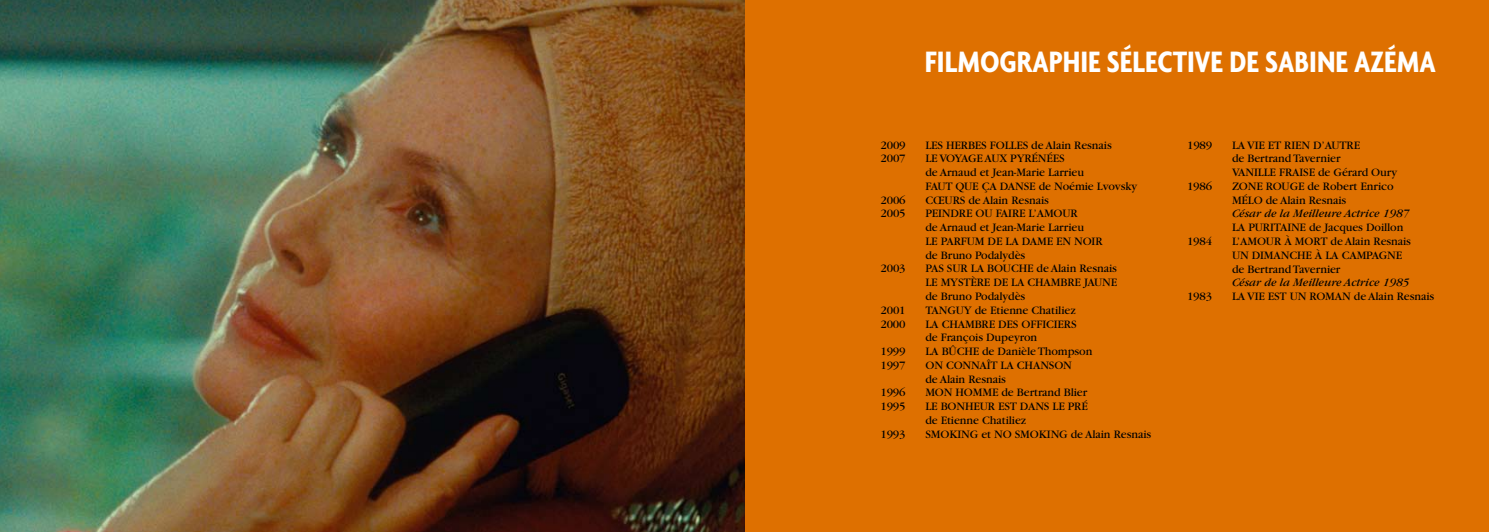
<style>
.page{position:relative;width:1489px;height:532px;background:#fff}
.page>*{position:absolute;margin:0;border:0;box-sizing:border-box;transform-origin:0 0}
.t1{font:700 condensed 31.88px "Agenda";color:#fff}
.t2{font:11.88px/13.8px "Garamond";color:#000}
.t3{font:italic 11.88px "Garamond";color:#000}
</style>
<div class="page">
<div style="left:0;top:0;width:1488px;height:531px;background:#de7000"></div>
<img style="left:0;top:0;width:744px;height:531px">
<h1 class="t1" style="left:924px;top:43px;width:492px">FILMOGRAPHIE SÉLECTIVE DE SABINE AZÉMA</h1>
<p class="t2" style="left:880px;top:138px;width:27px">2009</p>
<p class="t2" style="left:925px;top:138px;width:188px">LES HERBES FOLLES de Alain Resnais</p>
<p class="t2" style="left:880px;top:152px;width:27px">2007</p>
<p class="t2" style="left:925px;top:152px;width:213px">LE VOYAGE AUX PYRÉNÉES<br>de Arnaud et Jean-Marie Larrieu<br>FAUT QUE ÇA DANSE de Noémie Lvovsky</p>
<p class="t2" style="left:880px;top:193px;width:27px">2006</p>
<p class="t2" style="left:925px;top:193px;width:125px">CŒURS de Alain Resnais</p>
<p class="t2" style="left:880px;top:207px;width:27px">2005</p>
<p class="t2" style="left:925px;top:207px;width:179px">PEINDRE OU FAIRE L’AMOUR<br>de Arnaud et Jean-Marie Larrieu<br>LE PARFUM DE LA DAME EN NOIR de Bruno Podalydès</p>
<p class="t2" style="left:880px;top:262px;width:27px">2003</p>
<p class="t2" style="left:925px;top:262px;width:193px;text-align:justify">PAS SUR LA BOUCHE de Alain Resnais LE MYSTÈRE DE LA CHAMBRE JAUNE de Bruno Podalydès</p>
<p class="t2" style="left:880px;top:303px;width:27px">2001</p>
<p class="t2" style="left:925px;top:303px;width:152px">TANGUY de Etienne Chatiliez</p>
<p class="t2" style="left:880px;top:317px;width:27px">2000</p>
<p class="t2" style="left:925px;top:317px;width:153px">LA CHAMBRE DES OFFICIERS de François Dupeyron</p>
<p class="t2" style="left:880px;top:344px;width:27px">1999</p>
<p class="t2" style="left:925px;top:344px;width:169px">LA BÛCHE de Danièle Thompson</p>
<p class="t2" style="left:880px;top:358px;width:27px">1997</p>
<p class="t2" style="left:925px;top:358px;width:148px">ON CONNAÎT LA CHANSON de Alain Resnais</p>
<p class="t2" style="left:880px;top:386px;width:27px">1996</p>
<p class="t2" style="left:925px;top:386px;width:163px">MON HOMME de Bertrand Blier</p>
<p class="t2" style="left:880px;top:399px;width:27px">1995</p>
<p class="t2" style="left:925px;top:399px;width:164px">LE BONHEUR EST DANS LE PRÉ de Etienne Chatiliez</p>
<p class="t2" style="left:880px;top:427px;width:27px">1993</p>
<p class="t2" style="left:925px;top:427px;width:227px">SMOKING et NO SMOKING de Alain Resnais</p>
<p class="t2" style="left:1186px;top:138px;width:27px">1989</p>
<p class="t2" style="left:1231px;top:138px;width:167px">LA VIE ET RIEN D’AUTRE<br>de Bertrand Tavernier<br>VANILLE FRAISE de Gérard Oury</p>
<p class="t2" style="left:1186px;top:179px;width:27px">1986</p>
<p class="t2" style="left:1231px;top:179px;width:163px">ZONE ROUGE de Robert Enrico<br>MÉLO de Alain Resnais</p>
<p class="t3" style="left:1231px;top:207px;width:179px">César de la Meilleure Actrice 1987</p>
<p class="t2" style="left:1231px;top:221px;width:173px">LA PURITAINE de Jacques Doillon</p>
<p class="t2" style="left:1186px;top:234px;width:27px">1984</p>
<p class="t2" style="left:1231px;top:234px;width:181px">L’AMOUR À MORT de Alain Resnais<br>UN DIMANCHE À LA CAMPAGNE de Bertrand Tavernier</p>
<p class="t3" style="left:1231px;top:276px;width:179px">César de la Meilleure Actrice 1985</p>
<p class="t2" style="left:1186px;top:289px;width:27px">1983</p>
<p class="t2" style="left:1231px;top:289px;width:204px">LA VIE EST UN ROMAN de Alain Resnais</p>
</div>
